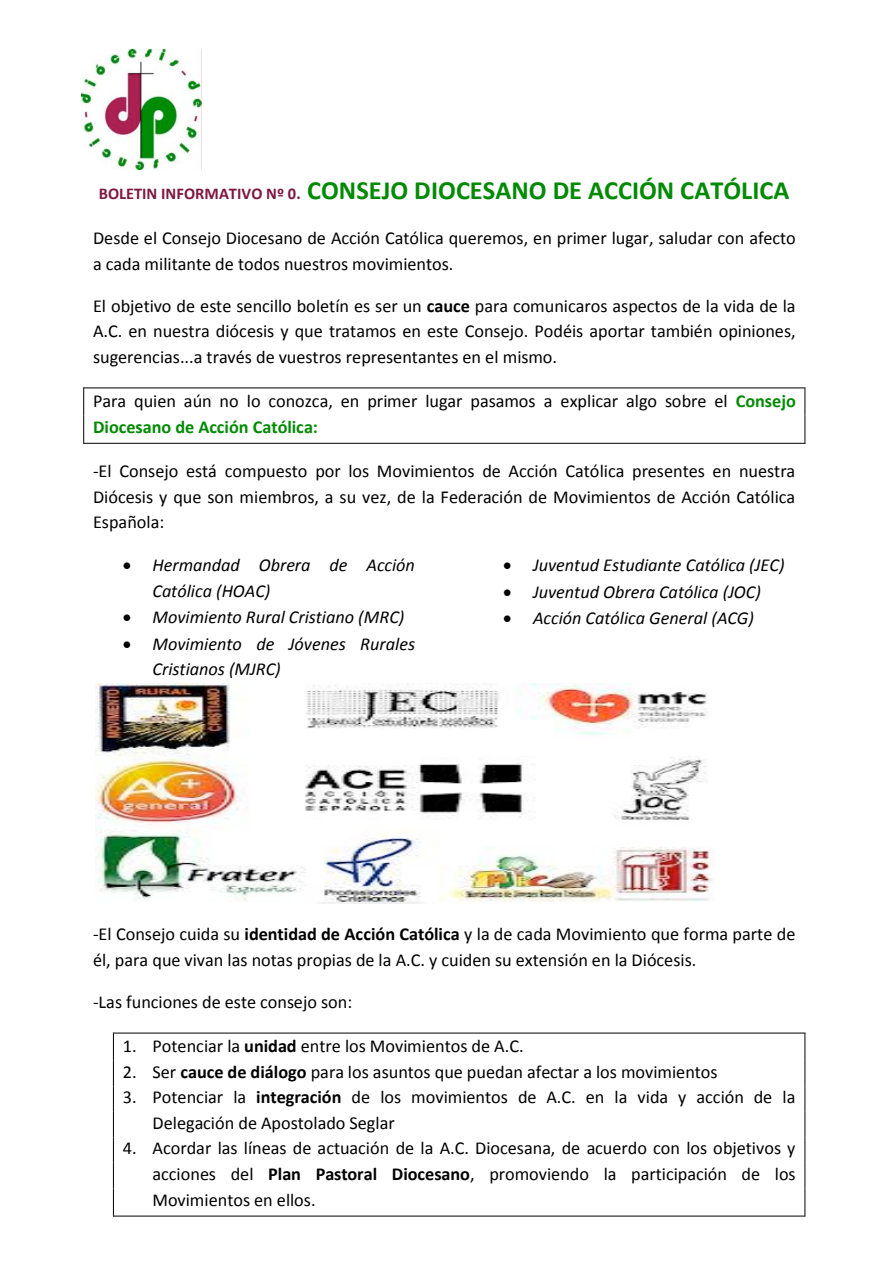
<style>
.page{position:relative;width:893px;height:1263px;background:#fff}
.page>*{position:absolute;margin:0;border:0;box-sizing:border-box;transform-origin:0 0}
.t1{font:700 26.4px "Calibri";color:#008a04}
.t2{font:18.3px/25.7px "Calibri";color:#000}
.t3{font:italic 18.3px/25.3px "Calibri";color:#000}
.s1{font-size:16.5px;color:#7d1741}
.s2{font-weight:700}
.s3{font-weight:700;color:#008a04}
</style>
<div class="page">
<img style="left:82px;top:50px;width:119px;height:119px">
<hr style="left:84px;top:387px;width:720px;height:1px;background:#000">
<hr style="left:84px;top:443px;width:720px;height:1px;background:#000">
<svg style="left:83px;top:387px;width:1px;height:57px"></svg>
<svg style="left:804px;top:387px;width:1px;height:57px"></svg>
<hr style="left:114px;top:1033px;width:690px;height:1px;background:#000">
<hr style="left:114px;top:1216px;width:690px;height:1px;background:#000">
<svg style="left:113px;top:1033px;width:1px;height:184px"></svg>
<svg style="left:804px;top:1033px;width:1px;height:184px"></svg>
<img style="left:95px;top:684px;width:618px;height:220px">
<p class="t1" style="left:99px;top:173px;width:692px"><span class="s1">BOLETIN INFORMATIVO Nº 0.</span> CONSEJO DIOCESANO DE ACCIÓN CATÓLICA</p>
<p class="t2" style="left:93px;top:225px;width:704px">Desde el Consejo Diocesano de Acción Católica queremos, en primer lugar, saludar con afecto a cada militante de todos nuestros movimientos.</p>
<p class="t2" style="left:93px;top:293px;width:704px;text-align:justify">El objetivo de este sencillo boletín es ser un <span class="s2">cauce</span> para comunicaros aspectos de la vida de la A.C. en nuestra diócesis y que tratamos en este Consejo. Podéis aportar también opiniones, sugerencias...a través de vuestros representantes en el mismo.</p>
<p class="t2" style="left:93px;top:388px;width:704px">Para quien aún no lo conozca, en primer lugar pasamos a explicar algo sobre el <span class="s3">Consejo<br>Diocesano de Acción Católica:</span></p>
<p class="t2" style="left:93px;top:458px;width:704px;text-align:justify">-El Consejo está compuesto por los Movimientos de Acción Católica presentes en nuestra Diócesis y que son miembros, a su vez, de la Federación de Movimientos de Acción Católica Española:</p>
<p class="t3" style="left:152px;top:552px;width:264px;text-indent:-30px">• Hermandad Obrera de Acción<br>Católica (HOAC)</p>
<p class="t3" style="left:123px;top:604px;width:283px">• Movimiento Rural Cristiano (MRC)</p>
<p class="t3" style="left:152px;top:630px;width:264px;text-indent:-30px">• Movimiento de Jóvenes Rurales<br>Cristianos (MJRC)</p>
<p class="t3" style="left:503px;top:552px;width:283px">• Juventud Estudiante Católica (JEC)</p>
<p class="t3" style="left:503px;top:578px;width:259px">• Juventud Obrera Católica (JOC)</p>
<p class="t3" style="left:503px;top:605px;width:252px">• Acción Católica General (ACG)</p>
<p class="t2" style="left:93px;top:921px;width:704px">-El Consejo cuida su <span class="s2">identidad de Acción Católica</span> y la de cada Movimiento que forma parte de él, para que vivan las notas propias de la A.C. y cuiden su extensión en la Diócesis.</p>
<p class="t2" style="left:93px;top:989px;width:261px">-Las funciones de este consejo son:</p>
<p class="t2" style="left:123px;top:1033px;width:402px">1. Potenciar la <span class="s2">unidad</span> entre los Movimientos de A.C.</p>
<p class="t2" style="left:123px;top:1059px;width:596px">2. Ser <span class="s2">cauce de diálogo</span> para los asuntos que puedan afectar a los movimientos</p>
<p class="t2" style="left:152px;top:1084px;width:644px;text-indent:-30px">3. Potenciar la <span class="s2">integración</span> de los movimientos de A.C. en la vida y acción de la<br>Delegación de Apostolado Seglar</p>
<p class="t2" style="left:152px;top:1136px;width:645px;text-align:justify;text-indent:-30px">4. Acordar las líneas de actuación de la A.C. Diocesana, de acuerdo con los objetivos y acciones del <span class="s2">Plan Pastoral Diocesano</span>, promoviendo la participación de los Movimientos en ellos.</p>
</div>
